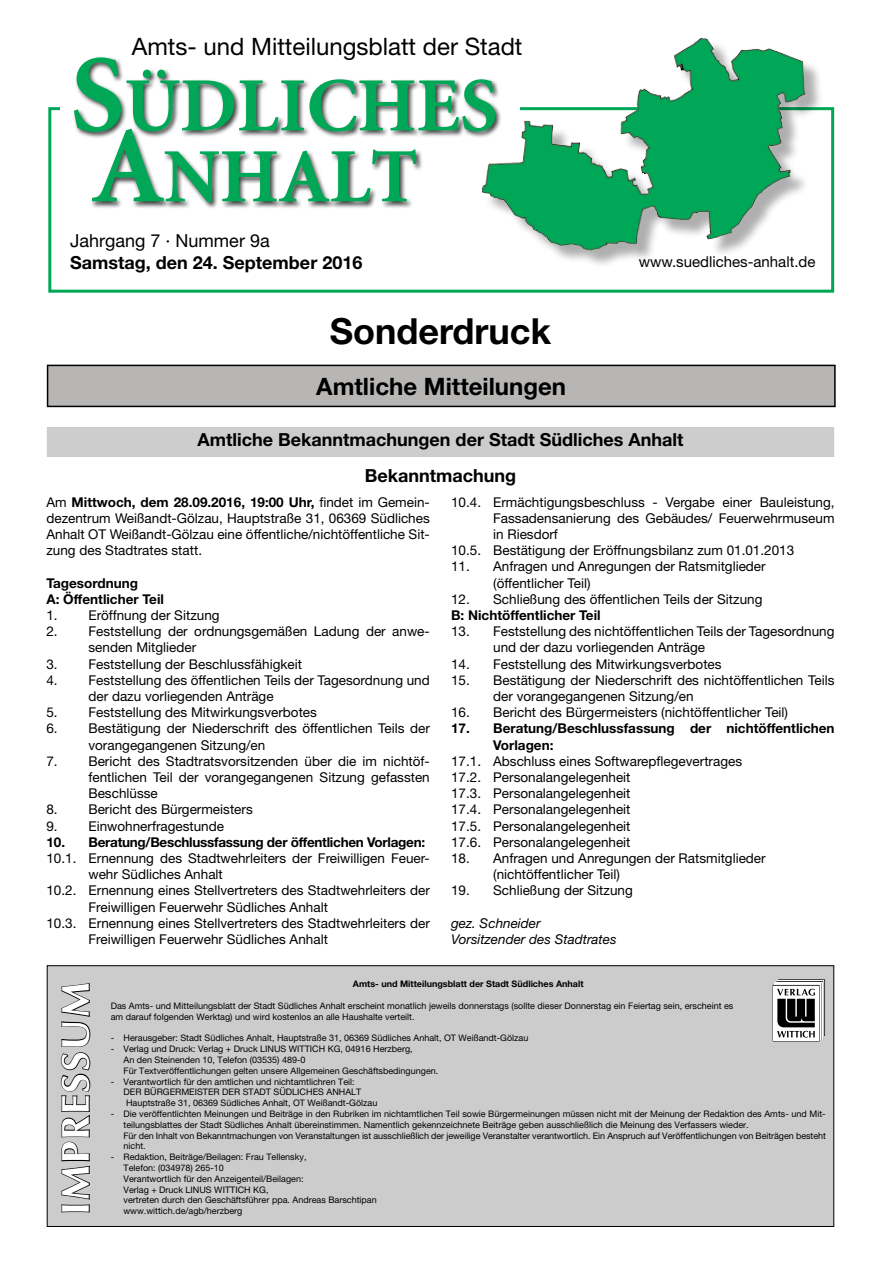
<style>
.page{position:relative;width:881px;height:1263px;background:#fff}
.page>*{position:absolute;margin:0;border:0;box-sizing:border-box;transform-origin:0 0}
.t1{font:700 76.8px/70.9px "Minion";color:#00a757}
.t2{font:700 39px "Optima LT";letter-spacing:.05em;color:#fff}
.t3{font:700 36px "Helvetica Neue LT";color:#000}
.t4{font:24px "Helvetica Neue LT";color:#000}
.t5{font:700 24px "Helvetica Neue LT";color:#000}
.t6{font:700 18px "Helvetica Neue LT";color:#000}
.t7{font:18px "Helvetica Neue LT";color:#000}
.t8{font:15px "Helvetica Neue LT";color:#000}
.t9{font:13.5px/16.2px "Helvetica Neue LT";color:#000}
.t10{font:700 13.5px/16.2px "Helvetica Neue LT";color:#000}
.t11{font:700 13.5px "Helvetica Neue LT";letter-spacing:-.02em;color:#000}
.t12{font:italic 13.5px/16.2px "Helvetica Neue LT";color:#000}
.t13{font:9px/10.8px "Helvetica Neue LT";color:#000}
.t14{font:700 9px "Helvetica Neue LT";color:#000}
.s1{font-size:109.65px}
.s2{font-weight:700}
</style>
<div class="page">
<div style="left:48px;top:107px;width:785px;height:186px;background:#fff;border:3px solid #00a757"></div>
<div style="left:60px;top:103px;width:460px;height:17px;background:#fff"></div>
<div style="left:73px;top:56px;width:429px;height:153px;background:#000;opacity:.75"></div>
<div style="left:484px;top:41px;width:338px;height:228px;background:#000;opacity:.32"></div>
<img style="left:673px;top:41px;width:21px;height:49px">
<div style="left:48px;top:365px;width:786px;height:41px;background:#b8b6b5"></div>
<div style="left:47px;top:365px;width:788px;height:42px;border:2px solid #000"></div>
<div style="left:47px;top:965px;width:786px;height:262px;background:#ccc;border:1px solid #000"></div>
<svg style="left:60px;top:983px;width:31px;height:230px"></svg>
<svg style="left:772px;top:979px;width:52px;height:62px;background:#969696"></svg>
<div style="left:47px;top:427px;width:786px;height:30px;background:#cecdcd"></div>
<h3 class="t4" style="left:132px;top:32px;width:392px">Amts- und Mitteilungsblatt der Stadt</h3>
<h1 class="t1" style="left:70px;top:73px;width:424px"><span class="s1">S</span>ÜDLICHES<br><span class="s1">A</span>NHALT</h1>
<h3 class="t7" style="left:70px;top:230px;width:201px">Jahrgang 7 · Nummer 9a</h3>
<h3 class="t6" style="left:70px;top:251px;width:294px">Samstag, den 24. September 2016</h3>
<h3 class="t3" style="left:329px;top:309px;width:223px">Sonderdruck</h3>
<h3 class="t5" style="left:316px;top:372px;width:251px">Amtliche Mitteilungen</h3>
<p class="t8" style="left:638px;top:252px;width:178px">www.suedliches-anhalt.de</p>
<h3 class="t6" style="left:197px;top:429px;width:487px">Amtliche Bekanntmachungen der Stadt Südliches Anhalt</h3>
<h3 class="t6" style="left:364px;top:464px;width:153px">Bekanntmachung</h3>
<p class="t9" style="left:46px;top:493px;width:385px;text-align:justify">Am <span class="s2">Mittwoch, dem 28.09.2016, 19:00 Uhr,</span> findet im Gemein&shy;dezentrum Weißandt-Gölzau, Hauptstraße 31, 06369 Südliches Anhalt OT Weißandt-Gölzau eine öffentliche/nichtöffentliche Sit&shy;zung des Stadtrates statt.</p>
<p class="t10" style="left:46px;top:574px;width:119px">Tagesordnung<br>A: Öffentlicher Teil</p>
<p class="t9" style="left:46px;top:607px;width:175px">1. Eröffnung der Sitzung</p>
<p class="t9" style="left:88px;top:623px;width:343px;text-indent:-42px">2. Feststellung der ordnungsgemäßen Ladung der anwe&shy;senden Mitglieder</p>
<p class="t9" style="left:46px;top:655px;width:257px">3. Feststellung der Beschlussfähigkeit</p>
<p class="t9" style="left:88px;top:672px;width:343px;text-indent:-42px">4. Feststellung des öffentlichen Teils der Tagesordnung und der dazu vorliegenden Anträge</p>
<p class="t9" style="left:46px;top:704px;width:272px">5. Feststellung des Mitwirkungsverbotes</p>
<p class="t9" style="left:88px;top:720px;width:343px;text-indent:-42px">6. Bestätigung der Niederschrift des öffentlichen Teils der vorangegangenen Sitzung/en</p>
<p class="t9" style="left:88px;top:753px;width:343px;text-align:justify;text-indent:-42px">7. Bericht des Stadtratsvorsitzenden über die im nichtöf&shy;fentlichen Teil der vorangegangenen Sitzung gefassten Beschlüsse</p>
<p class="t9" style="left:46px;top:801px;width:208px">8. Bericht des Bürgermeisters</p>
<p class="t9" style="left:46px;top:817px;width:179px">9. Einwohnerfragestunde</p>
<p class="t11" style="left:46px;top:834px;width:380px">10. Beratung/Beschlussfassung der öffentlichen Vorlagen:</p>
<p class="t9" style="left:46px;top:850px;width:385px">10.1. Ernennung des Stadtwehrleiters der Freiwilligen Feuer-</p>
<p class="t9" style="left:88px;top:866px;width:136px">wehr Südliches Anhalt</p>
<p class="t9" style="left:46px;top:882px;width:385px">10.2. Ernennung eines Stellvertreters des Stadtwehrleiters der</p>
<p class="t9" style="left:88px;top:898px;width:241px">Freiwilligen Feuerwehr Südliches Anhalt</p>
<p class="t9" style="left:46px;top:915px;width:385px">10.3. Ernennung eines Stellvertreters des Stadtwehrleiters der</p>
<p class="t9" style="left:88px;top:931px;width:241px">Freiwilligen Feuerwehr Südliches Anhalt</p>
<p class="t9" style="left:451px;top:493px;width:385px">10.4. Ermächtigungsbeschluss - Vergabe einer Bauleistung,</p>
<p class="t9" style="left:493px;top:510px;width:343px">Fassadensanierung des Gebäudes/ Feuerwehrmuseum</p>
<p class="t9" style="left:493px;top:526px;width:66px">in Riesdorf</p>
<p class="t9" style="left:451px;top:542px;width:344px">10.5. Bestätigung der Eröffnungsbilanz zum 01.01.2013</p>
<p class="t9" style="left:493px;top:558px;width:274px;text-indent:-42px">11. Anfragen und Anregungen der Ratsmitglieder (öffentlicher Teil)</p>
<p class="t9" style="left:451px;top:591px;width:313px">12. Schließung des öffentlichen Teils der Sitzung</p>
<p class="t10" style="left:451px;top:607px;width:151px">B: Nichtöffentlicher Teil</p>
<p class="t9" style="left:493px;top:623px;width:343px;text-indent:-42px">13. Feststellung des nichtöffentlichen Teils der Tagesordnung und der dazu vorliegenden Anträge</p>
<p class="t9" style="left:451px;top:655px;width:272px">14. Feststellung des Mitwirkungsverbotes</p>
<p class="t9" style="left:493px;top:672px;width:343px;text-indent:-42px">15. Bestätigung der Niederschrift des nichtöffentlichen Teils der vorangegangenen Sitzung/en</p>
<p class="t9" style="left:451px;top:704px;width:338px">16. Bericht des Bürgermeisters (nichtöffentlicher Teil)</p>
<p class="t10" style="left:493px;top:720px;width:343px;text-indent:-42px">17. Beratung/Beschlussfassung der nichtöffentlichen<br>Vorlagen:</p>
<p class="t9" style="left:451px;top:753px;width:292px">17.1. Abschluss eines Softwarepflegevertrages 17.2. Personalangelegenheit<br>17.3. Personalangelegenheit<br>17.4. Personalangelegenheit<br>17.5. Personalangelegenheit<br>17.6. Personalangelegenheit</p>
<p class="t9" style="left:493px;top:850px;width:274px;text-indent:-42px">18. Anfragen und Anregungen der Ratsmitglieder (nichtöffentlicher Teil)</p>
<p class="t9" style="left:451px;top:882px;width:183px">19. Schließung der Sitzung</p>
<p class="t12" style="left:451px;top:915px;width:167px">gez. Schneider<br>Vorsitzender des Stadtrates</p>
<h2 class="t2" style="left:53px;top:1215px;width:234px;rotate:-90deg">IMPRESSUM</h2>
<p class="t14" style="left:353px;top:978px;width:232px">Amts- und Mitteilungsblatt der Stadt Südliches Anhalt</p>
<p class="t13" style="left:111px;top:1000px;width:624px">Das Amts- und Mitteilungsblatt der Stadt Südliches Anhalt erscheint monatlich jeweils donnerstags (sollte dieser Donnerstag ein Feiertag sein, erscheint es am darauf folgenden Werktag) und wird kostenlos an alle Haushalte verteilt.</p>
<p class="t13" style="left:111px;top:1033px;width:419px">- Herausgeber: Stadt Südliches Anhalt, Hauptstraße 31, 06369 Südliches Anhalt, OT Weißandt-Gölzau</p>
<p class="t13" style="left:123px;top:1043px;width:316px;text-indent:-13px">- Verlag und Druck: Verlag + Druck LINUS WITTICH KG, 04916 Herzberg,<br>An den Steinenden 10, Telefon (03535) 489-0<br>Für Textveröffentlichungen gelten unsere Allgemeinen Geschäftsbedingungen.</p>
<p class="t13" style="left:123px;top:1076px;width:255px;text-indent:-13px">- Verantwortlich für den amtlichen und nichtamtlichren Teil:<br>DER BÜRGERMEISTER DER STADT SÜDLICHES ANHALT<br>Hauptstraße 31, 06369 Südliches Anhalt, OT Weißandt-Gölzau</p>
<p class="t13" style="left:123px;top:1108px;width:703px;text-indent:-13px">- Die veröffentlichten Meinungen und Beiträge in den Rubriken im nichtamtlichen Teil sowie Bürgermeinungen müssen nicht mit der Meinung der Redaktion des Amts- und Mit&shy;teilungsblattes der Stadt Südliches Anhalt übereinstimmen. Namentlich gekennzeichnete Beiträge geben ausschließlich die Meinung des Verfassers wieder.<br>Für den Inhalt von Bekanntmachungen von Veranstaltungen ist ausschließlich der jeweilige Veranstalter verantwortlich. Ein Anspruch auf Veröffentlichungen von Beiträgen besteht nicht.</p>
<p class="t13" style="left:123px;top:1151px;width:255px;text-indent:-13px">- Redaktion, Beiträge/Beilagen: Frau Tellensky,<br>Telefon: (034978) 265-10<br>Verantwortlich für den Anzeigenteil/Beilagen:<br>Verlag + Druck LINUS WITTICH KG,<br>vertreten durch den Geschäftsführer ppa. Andreas Barschtipan</p>
<p class="t13" style="left:123px;top:1205px;width:120px">www.wittich.de/agb/herzberg</p>
</div>
